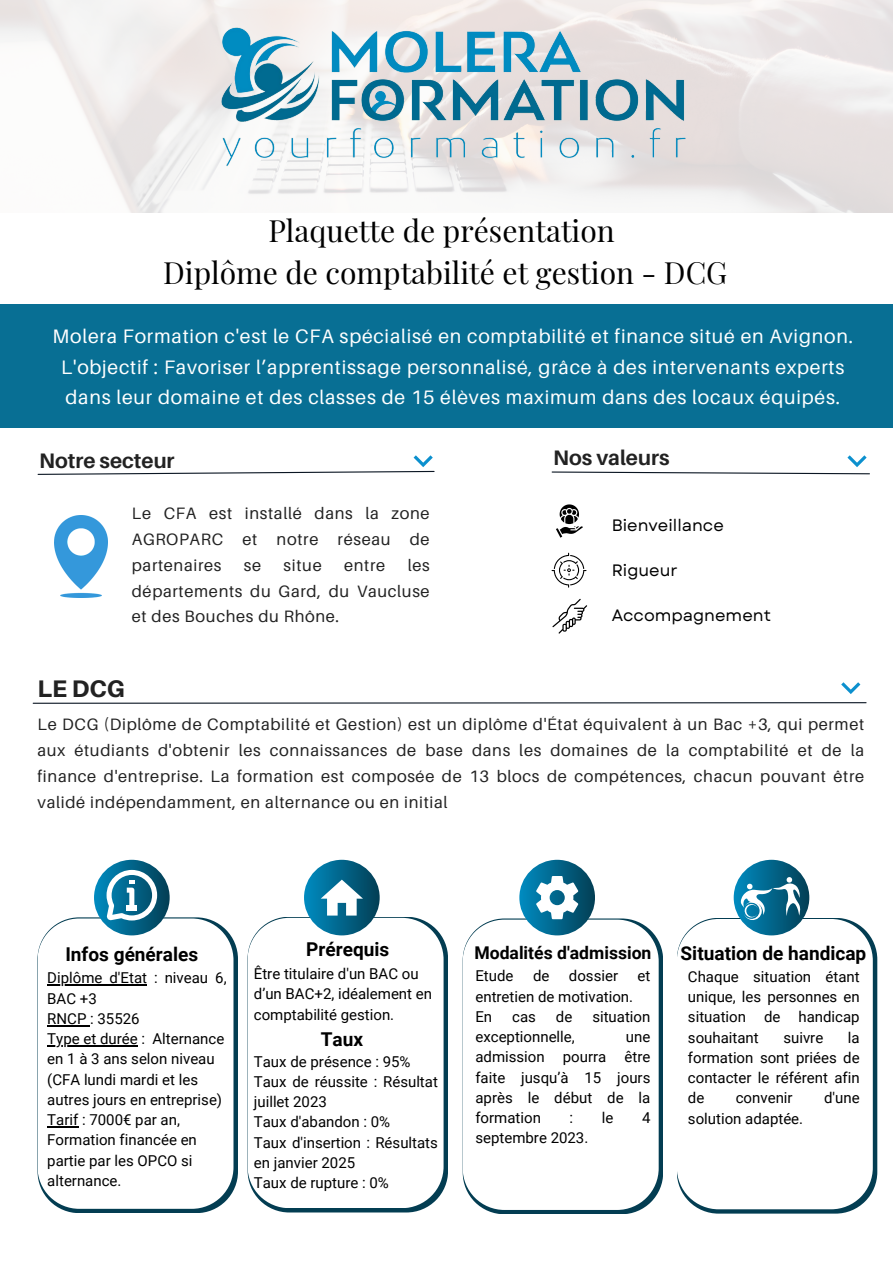
<style>
.page{position:relative;width:893px;height:1264px;background:#fff}
.page>*{position:absolute;margin:0;border:0;box-sizing:border-box;transform-origin:0 0}
.t1{font:30px/41.7px "Playfair Display";color:#000;text-align:center}
.t2{font:800 24px "Aileron";color:#222}
.t3{font:700 21px "Aileron";color:#222}
.t4{font:19.5px/30.3px "Aileron";letter-spacing:.04em;color:#fff;text-align:center}
.t5{font:700 19.05px "Roboto";color:#000}
.t6{font:700 17.55px "Roboto";color:#000}
.t7{font:16.5px/25.8px "Aileron";letter-spacing:.04em;color:#222;text-align:justify}
.t8{font:16.5px "Garet";color:#000}
.t9{font:15px/20.2px "Roboto";color:#000}
</style>
<div class="page">
<svg style="left:0;top:0;width:892px;height:213px"></svg>
<svg style="left:841px;top:682px;width:19px;height:12px"></svg>
<img style="left:205px;top:0;width:483px;height:188px">
<svg style="left:59px;top:917px;width:179px;height:296px;fill:#033d52"></svg>
<svg style="left:38px;top:918px;width:195px;height:290px"></svg>
<svg style="left:94px;top:859px;width:75px;height:76px;background:#09698d"></svg>
<svg style="left:269px;top:916px;width:179px;height:296px;fill:#033d52"></svg>
<svg style="left:247px;top:917px;width:196px;height:290px"></svg>
<svg style="left:304px;top:859px;width:75px;height:76px;background:#07688d"></svg>
<svg style="left:484px;top:918px;width:179px;height:296px;fill:#033d52"></svg>
<svg style="left:462px;top:919px;width:196px;height:290px"></svg>
<svg style="left:519px;top:859px;width:75px;height:76px;background:#08698e"></svg>
<svg style="left:536px;top:876px;width:42px;height:43px"></svg>
<svg style="left:321px;top:879px;width:42px;height:36px"></svg>
<svg style="left:698px;top:917px;width:179px;height:296px;fill:#033d52"></svg>
<svg style="left:677px;top:919px;width:195px;height:289px"></svg>
<svg style="left:733px;top:859px;width:76px;height:76px;background:#0e6a8d"></svg>
<svg style="left:551px;top:552px;width:35px;height:35px"></svg>
<svg style="left:552px;top:599px;width:35px;height:34px"></svg>
<svg style="left:556px;top:504px;width:27px;height:33px"></svg>
<svg style="left:37px;top:455px;width:398px;height:20px"></svg>
<svg style="left:32px;top:702px;width:835px;height:2px;background:#747b82"></svg>
<div style="left:0;top:305px;width:892px;height:123px;background:#086f94"></div>
<img style="left:55px;top:516px;width:53px;height:82px">
<svg style="left:106px;top:869px;width:51px;height:51px"></svg>
<svg style="left:740px;top:877px;width:60px;height:43px"></svg>
<hr style="left:47px;top:984px;width:100px;height:1px;background:#000">
<hr style="left:47px;top:1025px;width:43px;height:1px;background:#000">
<hr style="left:47px;top:1045px;width:91px;height:1px;background:#000">
<hr style="left:47px;top:1126px;width:31px;height:1px;background:#000">
<svg style="left:551px;top:455px;width:319px;height:20px"></svg>
<p class="t1" style="left:163px;top:209px;width:565px">Plaquette de présentation<br>Diplôme de comptabilité et gestion - DCG</p>
<h2 class="t4" style="left:53px;top:321px;width:801px">Molera Formation c'est le CFA spécialisé en comptabilité et finance situé en Avignon.<br>L'objectif : Favoriser l’apprentissage personnalisé, grâce à des intervenants experts dans leur domaine et des classes de 15 élèves maximum dans des locaux équipés.</h2>
<h3 class="t3" style="left:39px;top:447px;width:137px">Notre secteur</h3>
<p class="t3" style="left:553px;top:444px;width:118px">Nos valeurs</p>
<p class="t7" style="left:132px;top:500px;width:299px">Le CFA est installé dans la zone AGROPARC et notre réseau de partenaires</p>
<p class="t8" style="left:611px;top:513px;width:114px">Bienveillance</p>
<h6 class="t8" style="left:611px;top:558px;width:67px">Rigueur</h6>
<p class="t8" style="left:611px;top:603px;width:161px">Accompagnement</p>
<p class="t7" style="left:132px;top:551px;width:299px;text-indent:276px">les départements du Gard, du Vaucluse et des Bouches du Rhône.</p>
<p class="t7" style="left:244px;top:551px;width:19px">se</p>
<p class="t7" style="left:283px;top:551px;width:40px">situe</p>
<p class="t7" style="left:344px;top:551px;width:43px">entre</p>
<h4 class="t2" style="left:38px;top:673px;width:89px">LE DCG</h4>
<h3 class="t7" style="left:38px;top:711px;width:828px">Le DCG (Diplôme de Comptabilité et Gestion) est un diplôme d'État équivalent à un Bac +3, qui permet aux étudiants d'obtenir les connaissances de base dans les domaines de la comptabilité et de la finance d'entreprise. La formation est composée de 13 blocs de compétences, chacun pouvant être validé indépendamment, en alternance ou en initial</h3>
<h3 class="t5" style="left:65px;top:943px;width:134px">Infos générales</h3>
<p class="t9" style="left:47px;top:968px;width:181px">Diplôme d'Etat : niveau 6,<br>BAC +3</p>
<p class="t9" style="left:47px;top:1008px;width:94px">RNCP : 35526</p>
<h6 class="t9" style="left:47px;top:1028px;width:178px">Type et durée : Alternance en 1 à 3 ans selon niveau (CFA lundi mardi et les autres jours en entreprise)</h6>
<p class="t9" style="left:47px;top:1109px;width:151px">Tarif : 7000€ par an,<br>Formation financée en partie par les OPCO si alternance.</p>
<p class="t5" style="left:306px;top:938px;width:85px">Prérequis</p>
<p class="t9" style="left:254px;top:963px;width:180px">Être titulaire d'un BAC ou d’un BAC+2, idéalement en comptabilité gestion.</p>
<p class="t5" style="left:320px;top:1027px;width:44px">Taux</p>
<p class="t9" style="left:254px;top:1051px;width:158px">Taux de présence : 95%</p>
<p class="t9" style="left:254px;top:1071px;width:185px">Taux de réussite : Résultat juillet 2023</p>
<h3 class="t9" style="left:254px;top:1112px;width:138px">Taux d'abandon : 0%</h3>
<p class="t9" style="left:254px;top:1132px;width:185px">Taux d'insertion : Résultats en janvier 2025</p>
<h3 class="t9" style="left:254px;top:1172px;width:137px">Taux de rupture : 0%</h3>
<h6 class="t6" style="left:474px;top:942px;width:178px">Modalités d'admission</h6>
<h6 class="t5" style="left:680px;top:941px;width:187px">Situation de handicap</h6>
<h6 class="t9" style="left:688px;top:966px;width:173px;text-align:justify">Chaque situation étant unique, les personnes en situation de handicap souhaitant</h6>
<p class="t9" style="left:475px;top:966px;width:40px">Etude</p>
<p class="t9" style="left:533px;top:966px;width:18px">de</p>
<p class="t9" style="left:569px;top:966px;width:51px">dossier</p>
<p class="t9" style="left:637px;top:966px;width:14px">et</p>
<p class="t9" style="left:475px;top:986px;width:159px">entretien de motivation.</p>
<p class="t9" style="left:475px;top:1006px;width:18px">En</p>
<p class="t9" style="left:512px;top:1006px;width:25px">cas</p>
<p class="t9" style="left:556px;top:1006px;width:18px">de</p>
<p class="t9" style="left:592px;top:1006px;width:60px">situation</p>
<p class="t9" style="left:475px;top:1026px;width:101px">exceptionnelle,</p>
<h6 class="t9" style="left:688px;top:1027px;width:173px;text-align:justify;text-indent:160px">la formation sont priées de contacter le référent afin de</h6>
<h6 class="t9" style="left:783px;top:1027px;width:41px">suivre</h6>
<p class="t9" style="left:475px;top:1026px;width:176px;text-align:justify;text-indent:150px">une admission pourra être faite jusqu’à 15 jours après le début de la formation</p>
<h6 class="t9" style="left:735px;top:1087px;width:58px">convenir</h6>
<h6 class="t9" style="left:824px;top:1087px;width:37px">d'une</h6>
<h6 class="t9" style="left:688px;top:1108px;width:117px">solution adaptée.</h6>
<p class="t9" style="left:569px;top:1107px;width:5px">:</p>
<p class="t9" style="left:601px;top:1107px;width:13px">le</p>
<p class="t9" style="left:642px;top:1107px;width:10px">4</p>
<p class="t9" style="left:475px;top:1128px;width:114px">septembre 2023.</p>
</div>
